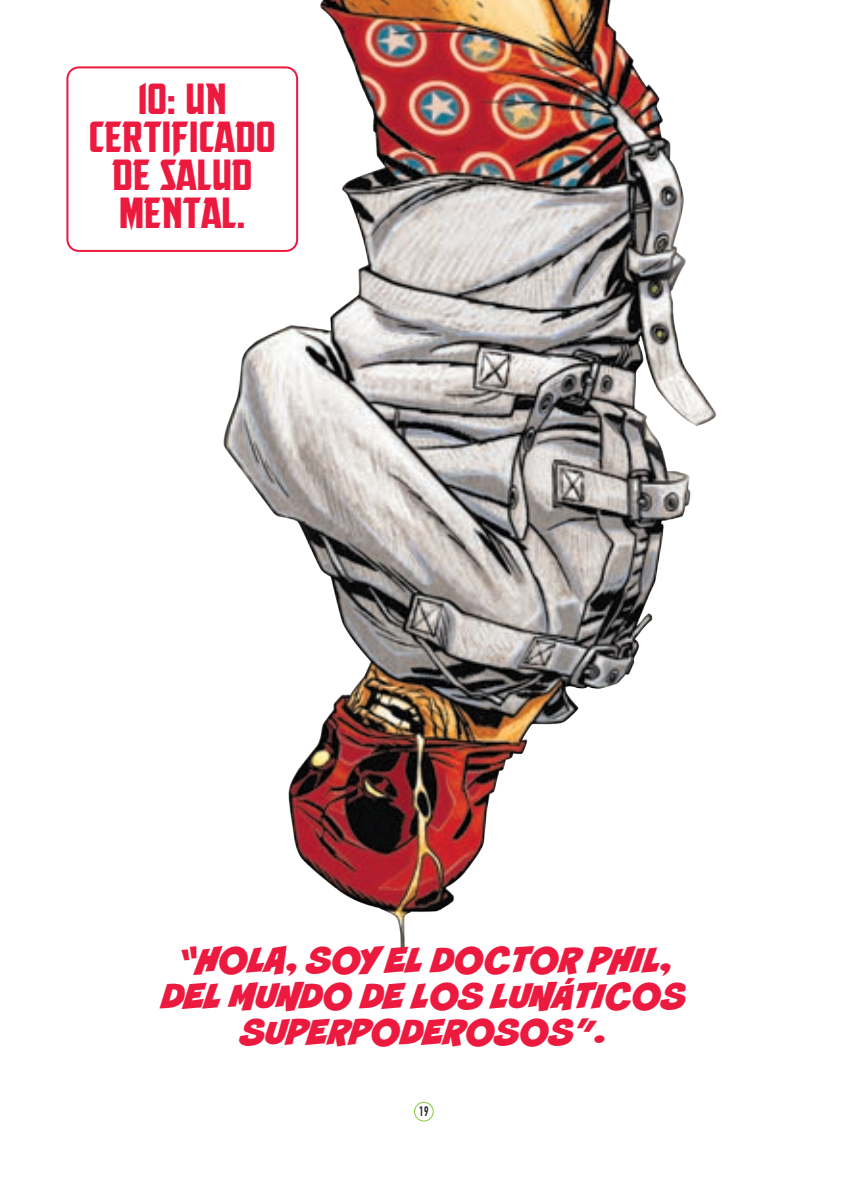
<style>
.page{position:relative;width:849px;height:1192px;background:#fff}
.page>*{position:absolute;margin:0;border:0;box-sizing:border-box;transform-origin:0 0}
.t1{font:38.2px/38px "CC The Story So Far";color:#ed1a40;text-align:center}
.t2{font:33.6px/36px "CC Smash";color:#ed1a40;text-align:center}
.t3{font:700 13.6px "DIN Condensed";color:#231f20;scale:.88 1}
</style>
<div class="page">
<img style="left:223px;top:0;width:494px;height:950px">
<div style="left:67px;top:67px;width:230px;height:184px;background:#fff;border-radius:11px"></div>
<div style="left:66px;top:66px;width:232px;height:186px;border:2px solid #ed1a40;border-radius:11px"></div>
<div style="left:414px;top:1101px;width:19px;height:20px;border:1px solid #8bc63e;border-radius:50%"></div>
<p class="t1" style="left:89px;top:80px;width:188px">10: UN<br>CERTIFICADO<br>DE SALUD<br>MENTAL.</p>
<p class="t2" style="left:162px;top:943px;width:525px">“HOLA, SOY EL DOCTOR PHIL,<br>DEL MUNDO DE LOS LUNÁTICOS<br>SUPERPODEROSOS”.</p>
<p class="t3" style="left:419px;top:1101px;width:12px">19</p>
</div>
